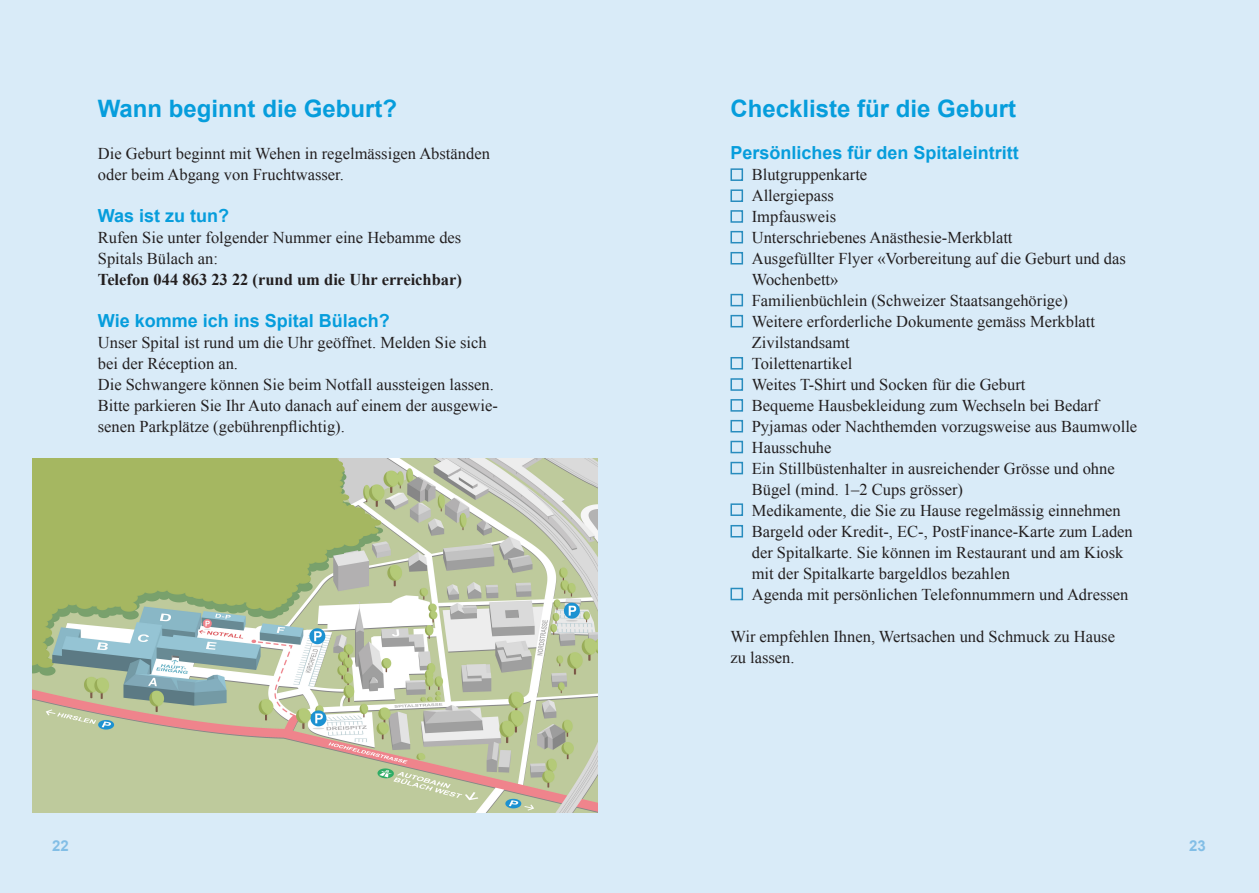
<style>
.page{position:relative;width:1259px;height:893px;background:#d9ebf8}
.page>*{position:absolute;margin:0;border:0;box-sizing:border-box;transform-origin:0 0}
.haupttitel{font:700 24px "Arial";color:#069ddc}
.titel{font:700 18px "Arial";color:#069ddc}
.fliesstext{font:16.5px/21px "Times New Roman";color:#231f20}
.titel-2{font:700 15px "Arial";color:#82bee6}
.s1{font-weight:700}
</style>
<div class="page">
<img style="left:32px;top:459px;width:565px;height:353px">
<div style="left:730px;top:168px;width:13px;height:13px;border:2px solid #288cbe"></div>
<div style="left:730px;top:231px;width:13px;height:12px;border:2px solid #288cbe"></div>
<div style="left:730px;top:252px;width:13px;height:12px;border:2px solid #288cbe"></div>
<div style="left:730px;top:294px;width:13px;height:12px;border:2px solid #288cbe"></div>
<div style="left:730px;top:315px;width:13px;height:12px;border:2px solid #288cbe"></div>
<div style="left:730px;top:357px;width:13px;height:13px;border:2px solid #288cbe"></div>
<div style="left:730px;top:399px;width:13px;height:13px;border:2px solid #288cbe"></div>
<div style="left:730px;top:420px;width:13px;height:12px;border:2px solid #288cbe"></div>
<div style="left:730px;top:441px;width:13px;height:12px;border:2px solid #288cbe"></div>
<div style="left:730px;top:462px;width:13px;height:12px;border:2px solid #288cbe"></div>
<div style="left:730px;top:525px;width:13px;height:12px;border:2px solid #288cbe"></div>
<div style="left:730px;top:588px;width:13px;height:12px;border:2px solid #288cbe"></div>
<div style="left:730px;top:378px;width:13px;height:13px;border:2px solid #288cbe"></div>
<div style="left:730px;top:503px;width:13px;height:13px;border:2px solid #288cbe"></div>
<div style="left:730px;top:210px;width:13px;height:13px;border:2px solid #288cbe"></div>
<div style="left:730px;top:189px;width:13px;height:13px;border:2px solid #288cbe"></div>
<p class="haupttitel" style="left:98px;top:93px;width:301px">Wann beginnt die Geburt?</p>
<p class="fliesstext" style="left:98px;top:143px;width:393px">Die Geburt beginnt mit Wehen in regelmässigen Abständen oder beim Abgang von Fruchtwasser.</p>
<p class="titel" style="left:98px;top:204px;width:133px">Was ist zu tun?</p>
<p class="fliesstext" style="left:98px;top:227px;width:366px">Rufen Sie unter folgender Nummer eine Hebamme des<br>Spitals Bülach an:<br><span class="s1">Telefon 044 863 23 22 (rund um die Uhr erreichbar)</span></p>
<p class="titel" style="left:98px;top:309px;width:293px">Wie komme ich ins Spital Bülach?</p>
<p class="fliesstext" style="left:98px;top:332px;width:390px">Unser Spital ist rund um die Uhr geöffnet. Melden Sie sich bei der Réception an.</p>
<p class="fliesstext" style="left:98px;top:374px;width:401px">Die Schwangere können Sie beim Notfall aussteigen lassen.<br>Bitte parkieren Sie Ihr Auto danach auf einem der ausgewie&shy;senen Parkplätze (gebührenpflichtig).</p>
<p class="haupttitel" style="left:730px;top:93px;width:287px">Checkliste für die Geburt</p>
<p class="titel" style="left:730px;top:141px;width:290px">Persönliches für den Spitaleintritt</p>
<p class="fliesstext" style="left:752px;top:164px;width:117px">Blutgruppenkarte</p>
<p class="fliesstext" style="left:752px;top:185px;width:84px">Allergiepass</p>
<p class="fliesstext" style="left:752px;top:206px;width:86px">Impfausweis</p>
<p class="fliesstext" style="left:752px;top:227px;width:262px">Unterschriebenes Anästhesie-Merkblatt</p>
<p class="fliesstext" style="left:752px;top:248px;width:376px">Ausgefüllter Flyer «Vorbereitung auf die Geburt und das</p>
<p class="fliesstext" style="left:752px;top:269px;width:88px">Wochenbett»</p>
<p class="fliesstext" style="left:752px;top:290px;width:318px">Familienbüchlein (Schweizer Staatsangehörige)</p>
<p class="fliesstext" style="left:752px;top:311px;width:345px">Weitere erforderliche Dokumente gemäss Merkblatt<br>Zivilstandsamt</p>
<p class="fliesstext" style="left:752px;top:353px;width:102px">Toilettenartikel</p>
<p class="fliesstext" style="left:752px;top:374px;width:275px">Weites T-Shirt und Socken für die Geburt</p>
<p class="fliesstext" style="left:752px;top:395px;width:349px">Bequeme Hausbekleidung zum Wechseln bei Bedarf</p>
<p class="fliesstext" style="left:752px;top:416px;width:387px">Pyjamas oder Nachthemden vorzugsweise aus Baumwolle</p>
<p class="fliesstext" style="left:752px;top:437px;width:81px">Hausschuhe</p>
<p class="fliesstext" style="left:752px;top:458px;width:364px">Ein Stillbüstenhalter in ausreichender Grösse und ohne<br>Bügel (mind. 1–2 Cups grösser)</p>
<p class="fliesstext" style="left:752px;top:500px;width:370px">Medikamente, die Sie zu Hause regelmässig einnehmen</p>
<p class="fliesstext" style="left:752px;top:521px;width:382px">Bargeld oder Kredit-, EC-, PostFinance-Karte zum Laden der Spitalkarte. Sie können im Restaurant und am Kiosk mit der Spitalkarte bargeldlos bezahlen</p>
<p class="fliesstext" style="left:752px;top:584px;width:378px">Agenda mit persönlichen Telefonnummern und Adressen</p>
<p class="fliesstext" style="left:730px;top:626px;width:386px">Wir empfehlen Ihnen, Wertsachen und Schmuck zu Hause</p>
<p class="fliesstext" style="left:730px;top:647px;width:66px">zu lassen.</p>
<p class="titel-2" style="left:52px;top:835px;width:18px">22</p>
<p class="titel-2" style="left:1189px;top:835px;width:18px">23</p>
</div>
